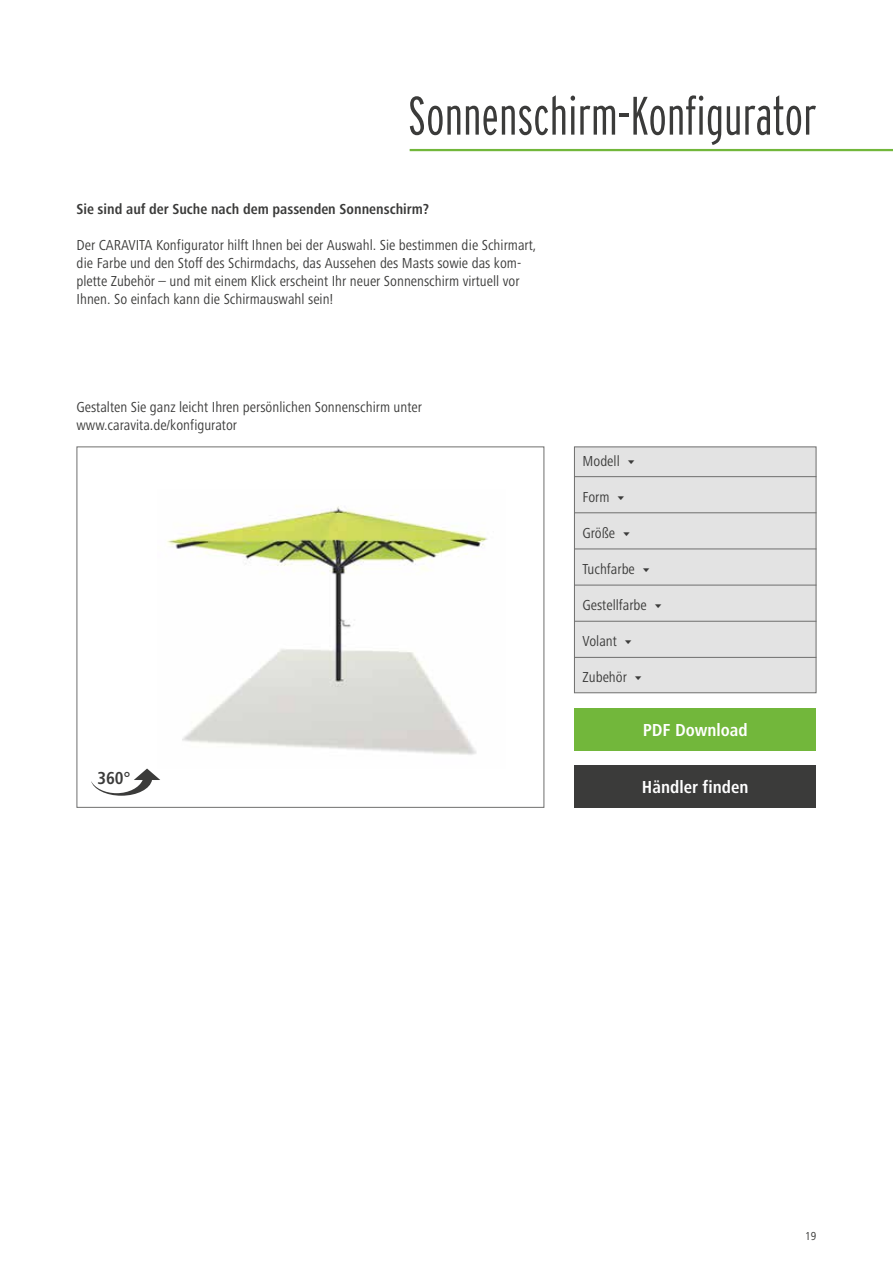
<style>
.page{position:relative;width:893px;height:1263px;background:#fff}
.page>*{position:absolute;margin:0;border:0;box-sizing:border-box;transform-origin:0 0}
.t1{font:300 54px "Interstate Compressed";color:#3b3b3a}
.t2{font:700 condensed 18px "Frutiger Next Pro";color:#fff}
.t3{font:700 condensed 18px "Frutiger Next Pro";color:#3b3b3a}
.t4{font:condensed 15px/18px "Frutiger Next Pro";color:#3b3b3a}
.t5{font:700 condensed 15px "Frutiger Next Pro";color:#3b3b3a}
.t6{font:condensed 12px "Frutiger Next Pro";color:#3b3b3a}
.t7{font:5.4px "Arial";color:#3b3b3a;scale:1.67 1}
</style>
<div class="page">
<div style="left:574px;top:446px;width:242px;height:247px;background:#e3e3e3;border:1px solid #6f6f6e"></div>
<div style="left:574px;top:708px;width:242px;height:42px;background:#72b73b"></div>
<div style="left:574px;top:765px;width:242px;height:43px;background:#3b3b3a"></div>
<hr style="left:410px;top:149px;width:483px;height:2px;background:#72b73b">
<hr style="left:574px;top:476px;width:242px;height:1px;background:#6f6f6e">
<hr style="left:574px;top:512px;width:242px;height:1px;background:#6f6f6e">
<hr style="left:574px;top:549px;width:242px;height:1px;background:#6f6f6e">
<hr style="left:574px;top:585px;width:242px;height:1px;background:#6f6f6e">
<hr style="left:574px;top:621px;width:242px;height:1px;background:#6f6f6e">
<hr style="left:574px;top:657px;width:242px;height:1px;background:#6f6f6e">
<svg style="left:91px;top:768px;width:69px;height:28px"></svg>
<img style="left:158px;top:506px;width:329px;height:263px">
<h1 class="t1" style="left:408px;top:85px;width:410px">Sonnenschirm-Konfigurator</h1>
<p class="t5" style="left:77px;top:200px;width:354px">Sie sind auf der Suche nach dem passenden Sonnenschirm?</p>
<p class="t4" style="left:77px;top:236px;width:461px">Der CARAVITA Konfigurator hilft Ihnen bei der Auswahl. Sie bestimmen die Schirmart, die Farbe und den Stoff des Schirmdachs, das Aussehen des Masts sowie das kom&shy;plette Zubehör – und mit einem Klick erscheint Ihr neuer Sonnenschirm virtuell vor Ihnen. So einfach kann die Schirmauswahl sein!</p>
<p class="t4" style="left:77px;top:398px;width:347px">Gestalten Sie ganz leicht Ihren persönlichen Sonnenschirm unter www.caravita.de/konfigurator</p>
<p class="t3" style="left:97px;top:767px;width:35px">360°</p>
<p class="t4" style="left:583px;top:452px;width:39px">Modell</p>
<p class="t7" style="left:627px;top:459px;width:7px">▼</p>
<p class="t4" style="left:583px;top:488px;width:29px">Form</p>
<p class="t7" style="left:617px;top:495px;width:7px">▼</p>
<p class="t4" style="left:583px;top:524px;width:34px">Größe</p>
<p class="t7" style="left:622px;top:531px;width:7px">▼</p>
<p class="t4" style="left:583px;top:560px;width:54px">Tuchfarbe</p>
<p class="t7" style="left:642px;top:567px;width:7px">▼</p>
<p class="t4" style="left:583px;top:596px;width:66px">Gestellfarbe</p>
<p class="t7" style="left:654px;top:603px;width:7px">▼</p>
<p class="t4" style="left:583px;top:632px;width:36px">Volant</p>
<p class="t7" style="left:624px;top:639px;width:7px">▼</p>
<p class="t4" style="left:583px;top:668px;width:46px">Zubehör</p>
<p class="t7" style="left:634px;top:675px;width:7px">▼</p>
<p class="t2" style="left:643px;top:719px;width:107px">PDF Download</p>
<p class="t2" style="left:642px;top:777px;width:108px">Händler finden</p>
<p class="t6" style="left:805px;top:1229px;width:13px">19</p>
</div>
